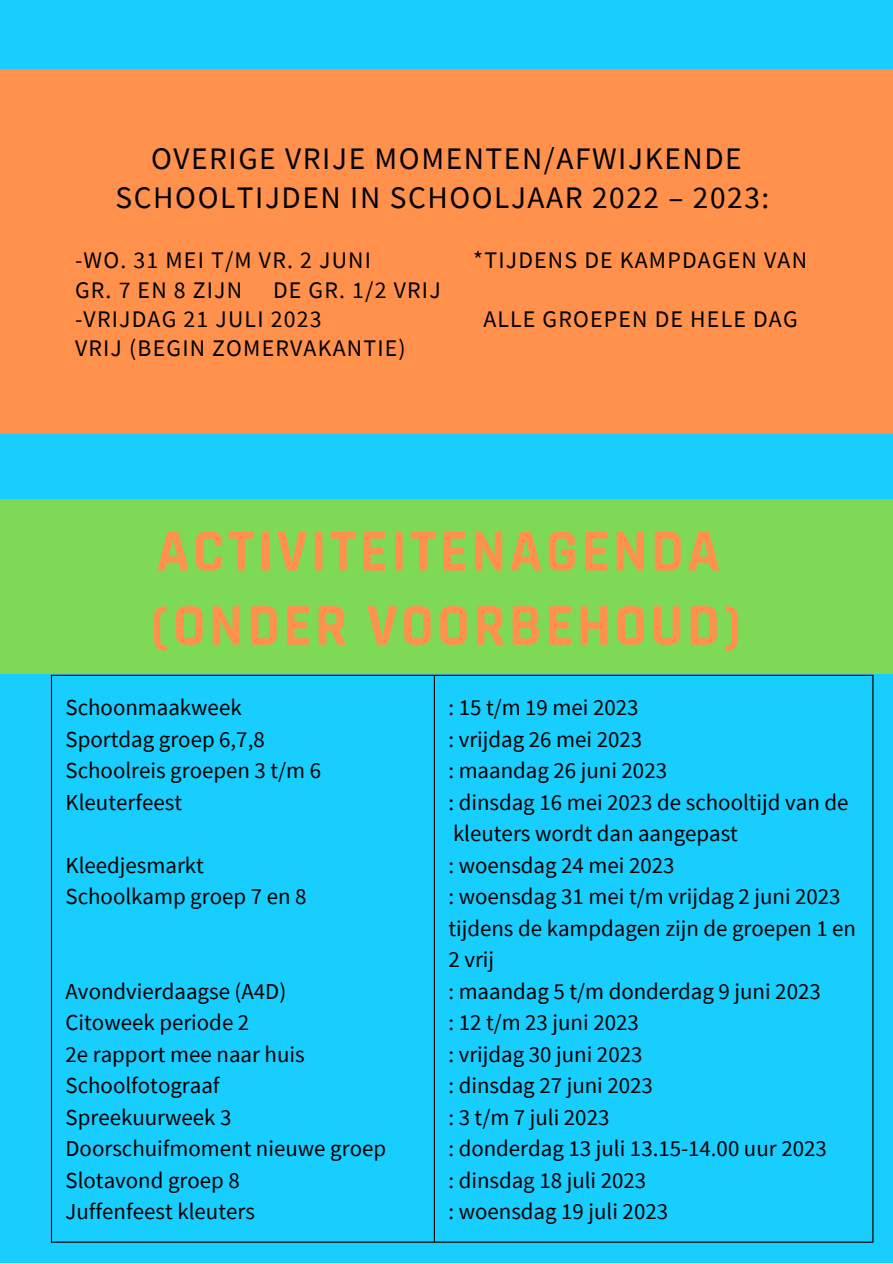
<style>
.page{position:relative;width:893px;height:1264px;background:#fff}
.page>*{position:absolute;margin:0;border:0;box-sizing:border-box;transform-origin:0 0}
.t1{font:700 59.85px "Rajdhani";letter-spacing:.05em;color:#ff914d}
.t2{font:31.35px/38.2px "Source Sans Pro";letter-spacing:.05em;color:#000;text-align:center}
.t3{font:23.7px "Source Sans Pro";letter-spacing:.05em;color:#000}
.t4{font:22.8px/31.5px "Source Sans Pro";color:#000}
</style>
<div class="page">
<div style="left:0;top:0;width:892px;height:1262px;background:#18ceff"></div>
<hr style="left:51px;top:676px;width:1px;height:565px;background:#000">
<hr style="left:434px;top:676px;width:1px;height:565px;background:#000">
<hr style="left:872px;top:676px;width:1px;height:565px;background:#000">
<hr style="left:51px;top:674px;width:822px;height:2px;background:#000">
<hr style="left:51px;top:1241px;width:822px;height:1px;background:#000">
<div style="left:0;top:499px;width:892px;height:175px;background:#7ed957"></div>
<div style="left:0;top:69px;width:892px;height:364px;background:#ff914d"></div>
<p class="t2" style="left:115px;top:139px;width:655px">OVERIGE VRIJE MOMENTEN/AFWIJKENDE<br>SCHOOLTIJDEN IN SCHOOLJAAR 2022 – 2023:</p>
<p class="t3" style="left:75px;top:245px;width:297px">-WO. 31 MEI T/M VR. 2 JUNI</p>
<p class="t3" style="left:473px;top:245px;width:335px">*TIJDENS DE KAMPDAGEN VAN</p>
<p class="t3" style="left:75px;top:274px;width:169px">GR. 7 EN 8 ZIJN</p>
<p class="t3" style="left:273px;top:274px;width:169px">DE GR. 1/2 VRIJ</p>
<p class="t3" style="left:75px;top:303px;width:248px">-VRIJDAG 21 JULI 2023</p>
<p class="t3" style="left:483px;top:303px;width:316px">ALLE GROEPEN DE HELE DAG</p>
<p class="t3" style="left:75px;top:333px;width:332px">VRIJ (BEGIN ZOMERVAKANTIE)</p>
<p class="t1" style="left:156px;top:515px;width:565px">ACTIVITEITENAGENDA</p>
<p class="t1" style="left:151px;top:589px;width:591px">(ONDER VOORBEHOUD)</p>
<p class="t4" style="left:66px;top:691px;width:177px">Schoonmaakweek</p>
<p class="t4" style="left:66px;top:723px;width:201px">Sportdag groep 6,7,8</p>
<p class="t4" style="left:66px;top:754px;width:257px">Schoolreis groepen 3 t/m 6</p>
<p class="t4" style="left:66px;top:785px;width:118px">Kleuterfeest</p>
<p class="t4" style="left:66px;top:848px;width:140px">Kleedjesmarkt</p>
<p class="t4" style="left:66px;top:880px;width:242px">Schoolkamp groep 7 en 8</p>
<p class="t4" style="left:66px;top:974px;width:222px">Avondvierdaagse (A4D)</p>
<p class="t4" style="left:66px;top:1006px;width:185px">Citoweek periode 2</p>
<p class="t4" style="left:66px;top:1037px;width:240px">2e rapport mee naar huis</p>
<p class="t4" style="left:66px;top:1069px;width:155px">Schoolfotograaf</p>
<p class="t4" style="left:66px;top:1100px;width:167px">Spreekuurweek 3</p>
<p class="t4" style="left:66px;top:1132px;width:322px">Doorschuifmoment nieuwe groep</p>
<p class="t4" style="left:66px;top:1163px;width:176px">Slotavond groep 8</p>
<p class="t4" style="left:66px;top:1195px;width:191px">Juffenfeest kleuters</p>
<p class="t4" style="left:448px;top:691px;width:191px">: 15 t/m 19 mei 2023</p>
<p class="t4" style="left:448px;top:723px;width:195px">: vrijdag 26 mei 2023</p>
<p class="t4" style="left:448px;top:754px;width:220px">: maandag 26 juni 2023</p>
<p class="t4" style="left:448px;top:785px;width:401px">: dinsdag 16 mei 2023 de schooltijd van de</p>
<p class="t4" style="left:453px;top:817px;width:286px">kleuters wordt dan aangepast</p>
<p class="t4" style="left:448px;top:848px;width:227px">: woensdag 24 mei 2023</p>
<p class="t4" style="left:448px;top:880px;width:393px">: woensdag 31 mei t/m vrijdag 2 juni 2023</p>
<p class="t4" style="left:448px;top:911px;width:409px">tijdens de kampdagen zijn de groepen 1 en<br>2 vrij</p>
<p class="t4" style="left:448px;top:974px;width:374px">: maandag 5 t/m donderdag 9 juni 2023</p>
<p class="t4" style="left:448px;top:1006px;width:192px">: 12 t/m 23 juni 2023</p>
<p class="t4" style="left:448px;top:1037px;width:195px">: vrijdag 30 juni 2023</p>
<p class="t4" style="left:448px;top:1069px;width:206px">: dinsdag 27 juni 2023</p>
<p class="t4" style="left:448px;top:1100px;width:162px">: 3 t/m 7 juli 2023</p>
<p class="t4" style="left:448px;top:1132px;width:380px">: donderdag 13 juli 13.15-14.00 uur 2023</p>
<p class="t4" style="left:448px;top:1163px;width:199px">: dinsdag 18 juli 2023</p>
<p class="t4" style="left:448px;top:1195px;width:221px">: woensdag 19 juli 2023</p>
</div>
